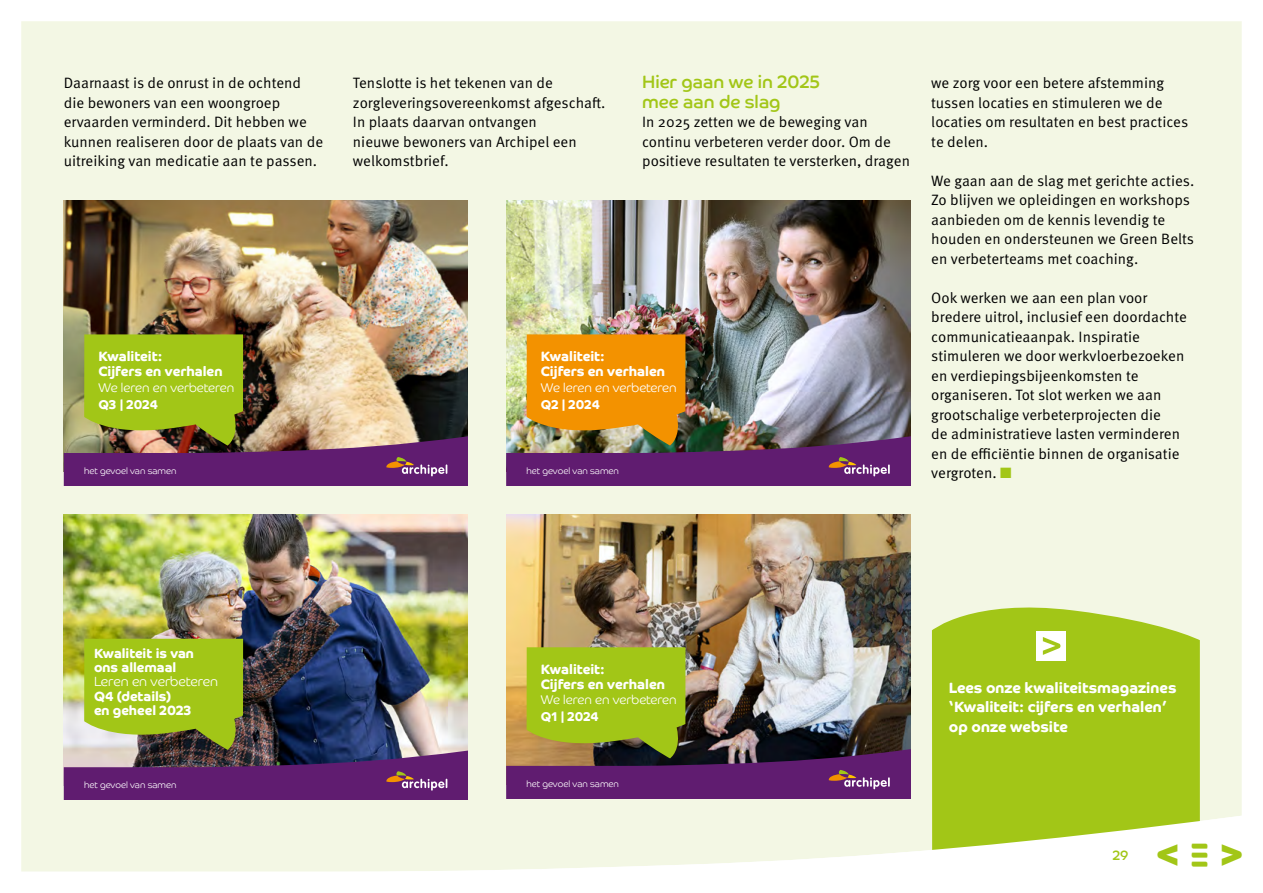
<style>
.page{position:relative;width:1263px;height:893px;background:#fff}
.page>*{position:absolute;margin:0;border:0;box-sizing:border-box;transform-origin:0 0}
.t1{font:700 40.5px "Co Headline";color:#a2c617}
.t2{font:700 31.5px "Co Headline";color:#a2c617}
.t3{font:18px/19.5px "Co Headline";color:#a2c617}
.t4{font:15px/19.5px "Meta Pro Norm";color:#000}
.t5{font:700 15px/19.5px "Co Headline";color:#fff}
.t6{font:700 13.65px/15.3px "Co Headline";color:#fff}
.t7{font:700 13.5px/14.4px "Co Headline";color:#fff}
.t8{font:300 13.5px "Co Headline";color:#fff}
.t9{font:13.5px "Co Headline";color:#a2c617}
.t10{font:700 12.9px "Co Headline";color:#fff}
.t11{font:300 12.75px "Co Headline";color:#fff}
.t12{font:300 9.15px "Co Headline";color:#fff}
.s1{color:#a2c617}
</style>
<div class="page">
<div style="left:21px;top:21px;width:1221px;height:795px;background:#f3f7e4"></div>
<svg style="left:932px;top:598px;width:268px;height:218px;background:#a9ca29"></svg>
<img style="left:506px;top:514px;width:404px;height:133px">
<img style="left:506px;top:647px;width:404px;height:151px">
<svg style="left:21px;top:816px;width:1214px;height:56px;fill:#f3f7e4"></svg>
<div style="left:1036px;top:631px;width:30px;height:30px;background:#fff"></div>
<svg style="left:1043px;top:637px;width:17px;height:18px"></svg>
<img style="left:506px;top:201px;width:404px;height:133px">
<img style="left:506px;top:334px;width:404px;height:151px">
<img style="left:64px;top:515px;width:404px;height:124px">
<img style="left:64px;top:639px;width:404px;height:161px">
<img style="left:64px;top:201px;width:404px;height:133px">
<img style="left:64px;top:334px;width:404px;height:151px">
<p class="t4" style="left:64px;top:72px;width:261px">Daarnaast is de onrust in de ochtend die bewoners van een woongroep ervaarden verminderd. Dit hebben we kunnen realiseren door de plaats van de uitreiking van medicatie aan te passen.</p>
<p class="t4" style="left:353px;top:72px;width:254px">Tenslotte is het tekenen van de zorgleveringsovereenkomst afgeschaft.<br>In plaats daarvan ontvangen<br>nieuwe bewoners van Archipel een welkomstbrief.</p>
<p class="t3" style="left:642px;top:72px;width:179px">Hier gaan we in 2025 mee aan de slag</p>
<p class="t4" style="left:642px;top:111px;width:269px">In 2025 zetten we de beweging van continu verbeteren verder door. Om de positieve resultaten te versterken, dragen</p>
<p class="t6" style="left:98px;top:348px;width:126px">Kwaliteit:<br>Cijfers en verhalen</p>
<p class="t11" style="left:98px;top:380px;width:137px">We leren en verbeteren</p>
<p class="t10" style="left:98px;top:396px;width:61px">Q3 | 2024</p>
<p class="t12" style="left:84px;top:465px;width:94px">het gevoel van samen</p>
<p class="t6" style="left:541px;top:348px;width:126px">Kwaliteit:<br>Cijfers en verhalen</p>
<p class="t11" style="left:541px;top:380px;width:137px">We leren en verbeteren</p>
<p class="t10" style="left:541px;top:396px;width:61px">Q2 | 2024</p>
<p class="t12" style="left:526px;top:465px;width:94px">het gevoel van samen</p>
<p class="t4" style="left:931px;top:72px;width:258px">we zorg voor een betere afstemming tussen locaties en stimuleren we de locaties om resultaten en best practices te delen.</p>
<p class="t4" style="left:931px;top:170px;width:265px">We gaan aan de slag met gerichte acties.<br>Zo blijven we opleidingen en workshops aanbieden om de kennis levendig te houden en ondersteunen we Green Belts en verbeterteams met coaching.</p>
<p class="t4" style="left:931px;top:287px;width:257px">Ook werken we aan een plan voor bredere uitrol, inclusief een doordachte communicatieaanpak. Inspiratie stimuleren we door werkvloerbezoeken en verdiepingsbijeenkomsten te organiseren. Tot slot werken we aan grootschalige verbeterprojecten die<br>de administratieve lasten verminderen en de efficiëntie binnen de organisatie vergroten. <span class="s1">■</span></p>
<p class="t7" style="left:94px;top:646px;width:101px">Kwaliteit is van ons allemaal</p>
<p class="t8" style="left:94px;top:674px;width:126px">Leren en verbeteren</p>
<p class="t7" style="left:94px;top:689px;width:99px">Q4 (details)<br>en geheel 2023</p>
<p class="t12" style="left:84px;top:780px;width:94px">het gevoel van samen</p>
<p class="t6" style="left:541px;top:661px;width:126px">Kwaliteit:<br>Cijfers en verhalen</p>
<p class="t11" style="left:541px;top:692px;width:137px">We leren en verbeteren</p>
<p class="t10" style="left:541px;top:709px;width:59px">Q1 | 2024</p>
<p class="t12" style="left:526px;top:778px;width:94px">het gevoel van samen</p>
<p class="t5" style="left:949px;top:678px;width:229px">Lees onze kwaliteitsmagazines ‘Kwaliteit: cijfers en verhalen’ op onze website</p>
<h2 class="t2" style="left:1192px;top:834px;width:17px">–––</h2>
<p class="t9" style="left:1113px;top:848px;width:17px">29</p>
<h1 class="t1" style="left:1155px;top:832px;width:91px">&lt; &gt;</h1>
</div>
